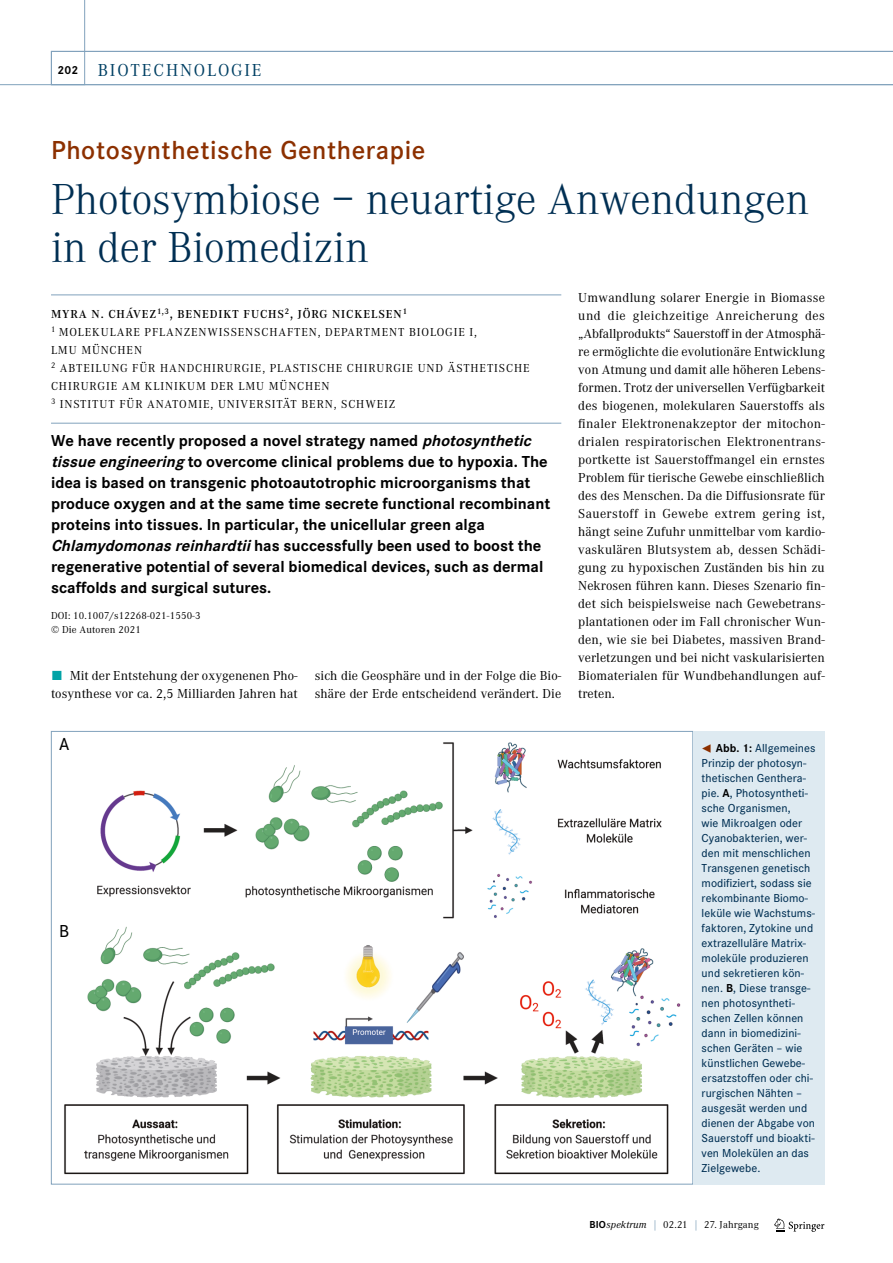
<style>
.page{position:relative;width:893px;height:1263px;background:#fff}
.page>*{position:absolute;margin:0;border:0;box-sizing:border-box;transform-origin:0 0}
.t1{font:300 45px/48px "Corporate A";color:#002f53}
.t2{font:600 27px "Corporate S";letter-spacing:.02em;color:#8c3000}
.t3{font:18px "Corporate A";letter-spacing:.1em;color:#004064}
.t4{font:500 18px "Corporate S";color:#000}
.t5{font:700 16.5px/21px "Corporate S";color:#000}
.t6{font:13.5px/18px "Corporate A";letter-spacing:.005em;color:#000}
.t7{font:500 12px/15px "Corporate S";letter-spacing:.005em;color:#002f53}
.t8{font:12px/18px "Corporate A";letter-spacing:.075em;color:#000}
.t9{font:10.5px/13.5px "Corporate A";letter-spacing:.015em;color:#000}
.s1{font-family:"Corporate S";font-weight:700;font-size:12px;color:#000}
.s2{font-weight:600}
.s3{font-style:italic}
.s4{font-family:"The Sans Expert";color:#00a3a6}
.s5{font-family:"The Sans Expert";font-weight:400;color:#8c3000}
.s6{font-weight:700;color:#000}
.s7{font-family:"Corporate S";font-weight:700}
.s8{color:#628caa}
</style>
<div class="page">
<svg style="left:774px;top:1218px;width:50px;height:14px"></svg>
<hr style="left:51px;top:294px;width:510px;height:1px;background:#81a2bc">
<hr style="left:51px;top:423px;width:510px;height:1px;background:#81a2bc">
<img style="left:64px;top:742px;width:617px;height:432px">
<div style="left:693px;top:731px;width:132px;height:453px;background:#deeaf1"></div>
<svg style="left:0;top:0;width:893px;height:85px"></svg>
<h3 class="t3" style="left:58px;top:60px;width:206px"><span class="s1">202</span> BIOTECHNOLOGIE</h3>
<h2 class="t2" style="left:51px;top:135px;width:376px">Photosynthetische Gentherapie</h2>
<h1 class="t1" style="left:51px;top:176px;width:760px">Photosymbiose – neuartige Anwendungen in der Biomedizin</h1>
<p class="t8" style="left:51px;top:305px;width:480px"><span class="s2">MYRA N. CHÁVEZ</span><sup>1,3</sup><span class="s2">, BENEDIKT FUCHS</span><sup>2</sup><span class="s2">, JÖRG NICKELSEN</span><sup>1<br></sup><sup>1</sup> MOLEKULARE PFLANZENWISSENSCHAFTEN, DEPARTMENT BIOLOGIE I,<br>LMU -MÜNCHEN<br><sup>2</sup> ABTEILUNG FÜR HANDCHIRURGIE, PLASTISCHE CHIRURGIE UND ÄSTHETISCHE CHIRURGIE AM KLINIKUM DER LMU MÜNCHEN<br><sup>3</sup> INSTITUT FÜR ANATOMIE, UNIVERSITÄT BERN, SCHWEIZ</p>
<p class="t5" style="left:51px;top:430px;width:501px">We have recently proposed a novel strategy named <span class="s3">photosynthetic tissue engineering</span> to overcome clinical problems due to hypoxia. The idea is based on transgenic photoautotrophic microorganisms that produce oxygen and at the same time secrete functional recombinant proteins into tissues. In particular, the unicellular green alga <span class="s3">Chlamydomonasreinhardtii</span>has successfully been used to boost the regenerative potential of several biomedical devices, such as dermal scaffolds and surgical sutures.</p>
<p class="t9" style="left:51px;top:609px;width:151px">DOI: 10.1007/s12268-021-1550-3 © Die Autoren 2021</p>
<p class="t6" style="left:51px;top:667px;width:248px"><span class="s4">ó</span> Mit der Entstehung der oxygenenen Pho&shy;tosynthese vor ca. 2,5 Milliarden Jahren hat</p>
<p class="t6" style="left:315px;top:667px;width:248px">sich die Geosphäre und in der Folge die Bio&shy;shäre der Erde entscheidend verändert. Die</p>
<h3 class="t4" style="left:59px;top:734px;width:12px">A</h3>
<h3 class="t4" style="left:59px;top:921px;width:12px">B</h3>
<p class="t6" style="left:578px;top:289px;width:248px;text-align:justify">Umwandlung solarer Energie in Biomasse und die gleichzeitige Anreicherung des „Abfallprodukts“ Sauerstoff in der Atmosphä&shy;re ermöglichte die evolutionäre Entwicklung von Atmung und damit alle höheren Lebens&shy;formen. Trotz der universellen Verfügbarkeit des biogenen, molekularen Sauerstoffs als finaler Elektronenakzeptor der mitochon&shy;drialen respiratorischen Elektronentrans&shy;portkette ist Sauerstoffmangel ein ernstes Problem für tierische Gewebe einschließlich des des Menschen. Da die Diffusionsrate für Sauerstoff in Gewebe extrem gering ist, hängt seine Zufuhr unmittelbar vom kardio&shy;vaskulären Blutsystem ab, dessen Schädi&shy;gung zu hypoxischen Zuständen bis hin zu Nekrosen führen kann. Dieses Szenario fin&shy;det sich beispielsweise nach Gewebetrans&shy;plantationen oder im Fall chronischer Wun&shy;den, wie sie bei Diabetes, massiven Brand&shy;verletzungen und bei nicht vaskularisierten Biomaterialen für Wundbehandlungen auf&shy;treten.</p>
<p class="t7" style="left:702px;top:741px;width:115px"><span class="s5">¯</span> <span class="s6">Abb. 1:</span> Allgemeines<br>Prinzip der photosyn&shy;thetischen Genthera&shy;pie. <span class="s6">A</span>, Photosyntheti&shy;sche Organismen,<br>wie Mikroalgen oder<br>Cyanobakterien, wer&shy;den mit menschlichen<br>Transgenen genetisch modifiziert, sodass sie rekombinante Biomo&shy;leküle wie Wachstums&shy;faktoren, Zytokine und extrazelluläre Matrix&shy;moleküle produzieren und sekretieren kön&shy;nen. <span class="s6">B</span>, Diese transge&shy;nen photosyntheti&shy;schen Zellen können dann in biomedizini&shy;schen Geräten – wie künstlichen Gewebe&shy;ersatzstoffen oder chi&shy;rurgischen Nähten – ausgesät werden und dienen der Abgabe von<br>Sauerstoff und bioakti&shy;ven Molekülen an das<br>Zielgewebe.</p>
<p class="t9" style="left:589px;top:1218px;width:171px"><span class="s7">BIO</span><span class="s3">spektrum</span> <span class="s8">|</span> 02.21 <span class="s8">|</span> 27. Jahrgang</p>
</div>
